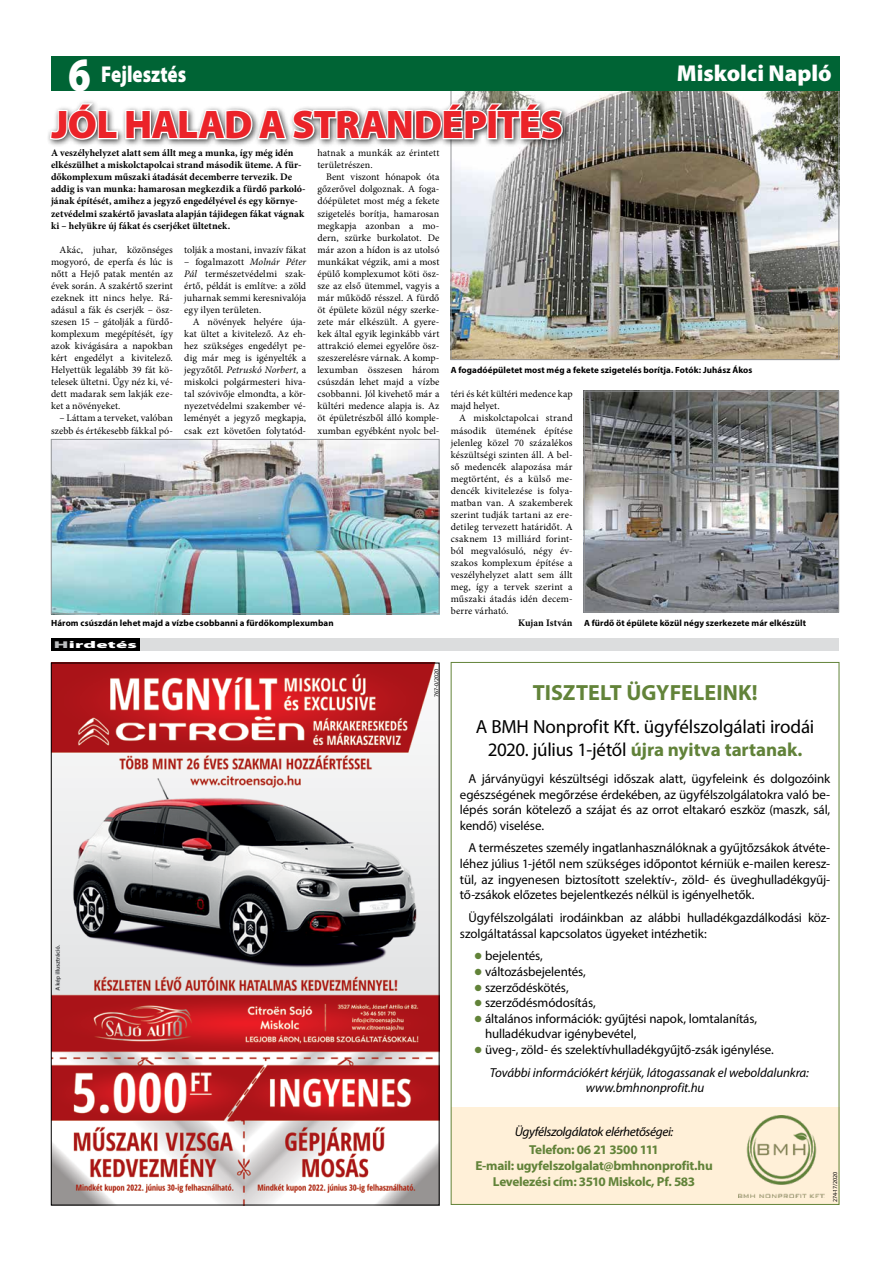
<style>
.page{position:relative;width:893px;height:1262px;background:#fff}
.page>*{position:absolute;margin:0;border:0;box-sizing:border-box;transform-origin:0 0}
.t1{font:900 40px "Myriad Pro";letter-spacing:-.02em;color:#eb2329}
.t2{font:900 23px "Myriad Pro";color:#fff}
.t3{font:900 23px "Myriad Pro";color:#fff;scale:.82 1}
.t4{font:700 22px "Myriad Pro";letter-spacing:.005em;color:#628339}
.t5{font:19px/22.8px "Myriad Pro";letter-spacing:-.01em;color:#000;text-align:center}
.t6{font:13px/15.6px "Myriad Pro";letter-spacing:-.01em;color:#000;text-align:justify}
.t7{font:italic 13px/22.7px "Myriad Pro";letter-spacing:-.015em;color:#000}
.t8{font:700 13px/15.6px "Myriad Pro";letter-spacing:-.02em;color:#628339;text-align:center}
.t9{font:10px/12.1px "Minion Pro";letter-spacing:.005em;color:#000;text-align:justify}
.t10{font:700 10px/12.1px "Minion Pro";letter-spacing:.005em;color:#000}
.t11{font:900 9.9px "Myriad Pro";letter-spacing:.01em;color:#fff;scale:2.11 1}
.t12{font:700 9px "Myriad Pro";letter-spacing:.01em;color:#000}
.t13{font:6px "Myriad Pro";letter-spacing:-.01em;color:#000}
.s1{font-size:48px}
.s2{font-style:italic}
.s3{color:#bcbec0}
.s4{font-weight:700;color:#618239}
.s5{color:#628339}
.s6{font-style:normal}
</style>
<div class="page">
<img style="left:453px;top:92px;width:384px;height:266px">
<div style="left:451px;top:90px;width:388px;height:270px;border:1px solid #939598"></div>
<div style="left:46px;top:99px;width:524px;height:49px;background:#000;opacity:.75"></div>
<svg style="left:48px;top:101px;width:516px;height:41px"></svg>
<img style="left:53px;top:441px;width:384px;height:171px">
<div style="left:51px;top:439px;width:388px;height:175px;border:1px solid #939598"></div>
<img style="left:586px;top:393px;width:251px;height:217px">
<div style="left:584px;top:391px;width:255px;height:221px;border:1px solid #939598"></div>
<div style="left:51px;top:57px;width:788px;height:34px;background:#006435"></div>
<img style="left:53px;top:664px;width:384px;height:539px">
<div style="left:451px;top:1107px;width:388px;height:97px;background:#fff0d8"></div>
<img style="left:738px;top:1115px;width:86px;height:82px">
<div style="left:139px;top:638px;width:700px;height:12px;background:#dcddde"></div>
<div style="left:51px;top:638px;width:88px;height:12px;background:#000"></div>
<h2 class="t3" style="left:68px;top:61px;width:146px"><span class="s1">6</span> Fejlesztés</h2>
<h2 class="t2" style="left:677px;top:60px;width:156px">Miskolci Napló</h2>
<h1 class="t1" style="left:51px;top:102px;width:513px">JÓL HALAD A STRANDÉPÍTÉS</h1>
<p class="t9" style="left:317px;top:147px;width:123px">hatnak a munkák az érintett területrészen.</p>
<p class="t9" style="left:317px;top:171px;width:123px;text-indent:9px">Bent viszont hónapok óta gőzerővel dolgoznak. A foga&shy;dóépületet most még a fekete szigetelés borítja, hamarosan megkapja azonban a mo&shy;dern, szürke burkolatot. De már azon a hídon is az utolsó munkákat végzik, ami a most épülő komplexumot köti ös - sze az első ütemmel, vagyis a már működő résszel. A fürdő öt épülete közül négy szerke&shy;zete már elkészült. A gyere&shy;kek által egyik leginkább várt attrakció elemei egyelőre ös - szeszerelésre várnak. A komp&shy;lexumban összesen három csúszdán lehet majd a vízbe csobbanni. Jól kivehető már a kültéri medence alapja is. Az öt épületrészből álló komple&shy;xumban egyébként nyolc bel-</p>
<p class="t10" style="left:51px;top:147px;width:256px">A veszélyhelyzet alatt sem állt meg a munka, így még idén elkészülhet a miskolctapolcai strand második üteme. A für&shy;dőkomplexum műszaki átadását decemberre tervezik. De addig is van munka: hamarosan megkezdik a fürdő parkoló&shy;jának építését, amihez a jegyző engedélyével és egy környe&shy;zetvédelmi szakértő javaslata alapján tájidegen fákat vágnak ki – helyükre új fákat és cserjéket ültetnek.</p>
<p class="t9" style="left:51px;top:243px;width:123px;text-indent:8px">Akác, juhar, közönséges mogyoró, de eperfa és lúc is nőtt a Hejő patak mentén az évek során. A szakértő szerint ezeknek itt nincs helye. Rá&shy;adásul a fák és cserjék – ös - szesen 15 – gátolják a fürdő&shy;komplexum megépítését, így azok kivágására a napokban kért engedélyt a kivitelező.<br>Helyettük legalább 39 fát kö&shy;telesek ültetni. Úgy néz ki, vé&shy;dett madarak sem lakják eze&shy;ket a növényeket.</p>
<p class="t9" style="left:51px;top:412px;width:123px;text-align:right">– Láttam a terveket, valóban szebb és értékesebb fákkal pó-</p>
<p class="t9" style="left:184px;top:243px;width:123px">tolják a mostani, invazív fákat</p>
<p class="t9" style="left:184px;top:255px;width:123px">– fogalmazott <span class="s2">Molnár Péter Pál</span> természetvédelmi szak&shy;értő, példát is említve: a zöld juharnak semmi keresnivalója egy ilyen területen.</p>
<p class="t9" style="left:184px;top:316px;width:123px;text-indent:8px">A növények helyére úja&shy;kat ültet a kivitelező. Az eh&shy;hez szükséges engedélyt pe&shy;dig már meg is igényelték a jegyzőtől. <span class="s2">Petruskó Norbert,</span> a miskolci polgármesteri hiva&shy;tal szóvivője elmondta, a kör&shy;nyezetvédelmi szakember vé&shy;leményét a jegyző megkapja, csak ezt követően folytatód-</p>
<p class="t12" style="left:451px;top:364px;width:303px">A fogadóépületet most még a fekete szigetelés borítja. Fotók: Juhász Ákos</p>
<p class="t9" style="left:451px;top:388px;width:123px">téri és két kültéri medence kap majd helyet.</p>
<p class="t9" style="left:451px;top:412px;width:123px;text-indent:8px">A miskolctapolcai strand második ütemének építése jelenleg közel 70 százalékos készültségi szinten áll. A bel&shy;ső medencék alapozása már megtörtént, és a külső me&shy;dencék kivitelezése is folya&shy;matban van. A szakemberek szerint tudják tartani az ere&shy;detileg tervezett határidőt. A csaknem 13 milliárd forint&shy;ból megvalósuló, négy év&shy;szakos komplexum építése a veszélyhelyzet alatt sem állt meg, így a tervek szerint a műszaki átadás idén decem&shy;berre várható.</p>
<p class="t10" style="left:518px;top:617px;width:56px">Kujan István</p>
<p class="t12" style="left:51px;top:617px;width:284px">Három csúszdán lehet majd a vízbe csobbanni a fürdőkomplexumban</p>
<p class="t12" style="left:584px;top:617px;width:224px">A fürdő öt épülete közül négy szerkezete már elkészült</p>
<p class="t11" style="left:54px;top:639px;width:41px"><span class="s3">H</span>irdetés</p>
<p class="t13" style="left:433px;top:697px;width:30px;rotate:-90deg">767-0/2020</p>
<h3 class="t4" style="left:533px;top:678px;width:226px">TISZTELT ÜGYFELEINK!</h3>
<h3 class="t5" style="left:476px;top:715px;width:340px">A BMH Nonprofit Kft. ügyfélszolgálati irodái<br>2020. július 1-jétől <span class="s4">újra nyitva tartanak.</span></h3>
<h3 class="t6" style="left:460px;top:770px;width:372px;text-indent:9px">A járványügyi készültségi időszak alatt, ügyfeleink és dolgozóink egészségének megőrzése érdekében, az ügyfélszolgálatokra való be&shy;lépés során kötelező a szájat és az orrot eltakaró eszköz (maszk, sál, kendő) viselése.</h3>
<p class="t6" style="left:460px;top:840px;width:372px;text-indent:9px">A természetes személy ingatlanhasználóknak a gyűjtőzsákok átvéte&shy;léhez július 1-jétől nem szükséges időpontot kérniük e-mailen keresz&shy;tül, az ingyenesen biztosított szelektív-, zöld- és üveghulladékgyűj&shy;tő-zsákok előzetes bejelentkezés nélkül is igényelhetők.</p>
<h3 class="t6" style="left:460px;top:909px;width:372px;text-indent:9px">Ügyfélszolgálati irodáinkban az alábbi hulladékgazdálkodási köz&shy;szolgáltatással kapcsolatos ügyeket intézhetik:</h3>
<h3 class="t6" style="left:474px;top:948px;width:70px"><span class="s5">●</span> bejelentés,</h3>
<h3 class="t6" style="left:474px;top:963px;width:113px"><span class="s5">●</span> változásbejelentés,</h3>
<h3 class="t6" style="left:474px;top:979px;width:96px"><span class="s5">●</span> szerződéskötés,</h3>
<h3 class="t6" style="left:474px;top:994px;width:123px"><span class="s5">●</span> szerződésmódosítás,</h3>
<h3 class="t6" style="left:485px;top:1010px;width:274px;text-indent:-11px"><span class="s5">●</span> általános információk: gyűjtési napok, lomtalanítás, hulladékudvar igénybevétel,</h3>
<h3 class="t7" style="left:490px;top:1038px;width:320px;text-indent:-16px"><span class="s5">●</span> <span class="s6">üveg-, zöld- és szelektívhulladékgyűjtő-zsák igénylése.<br></span>További információkért kérjük, látogassanak el weboldalunkra:</h3>
<h3 class="t7" style="left:586px;top:1076px;width:120px">www.bmhnonprofit.hu</h3>
<h3 class="t7" style="left:515px;top:1120px;width:160px">Ügyfélszolgálatok elérhetőségei:</h3>
<h3 class="t8" style="left:475px;top:1141px;width:239px">Telefon: 06 21 3500 111<br>E-mail: ugyfelszolgalat@bmhnonprofit.hu<br>Levelezési cím: 3510 Miskolc, Pf. 583</h3>
<p class="t13" style="left:831px;top:1202px;width:32px;rotate:-90deg">274-17/2020</p>
</div>
